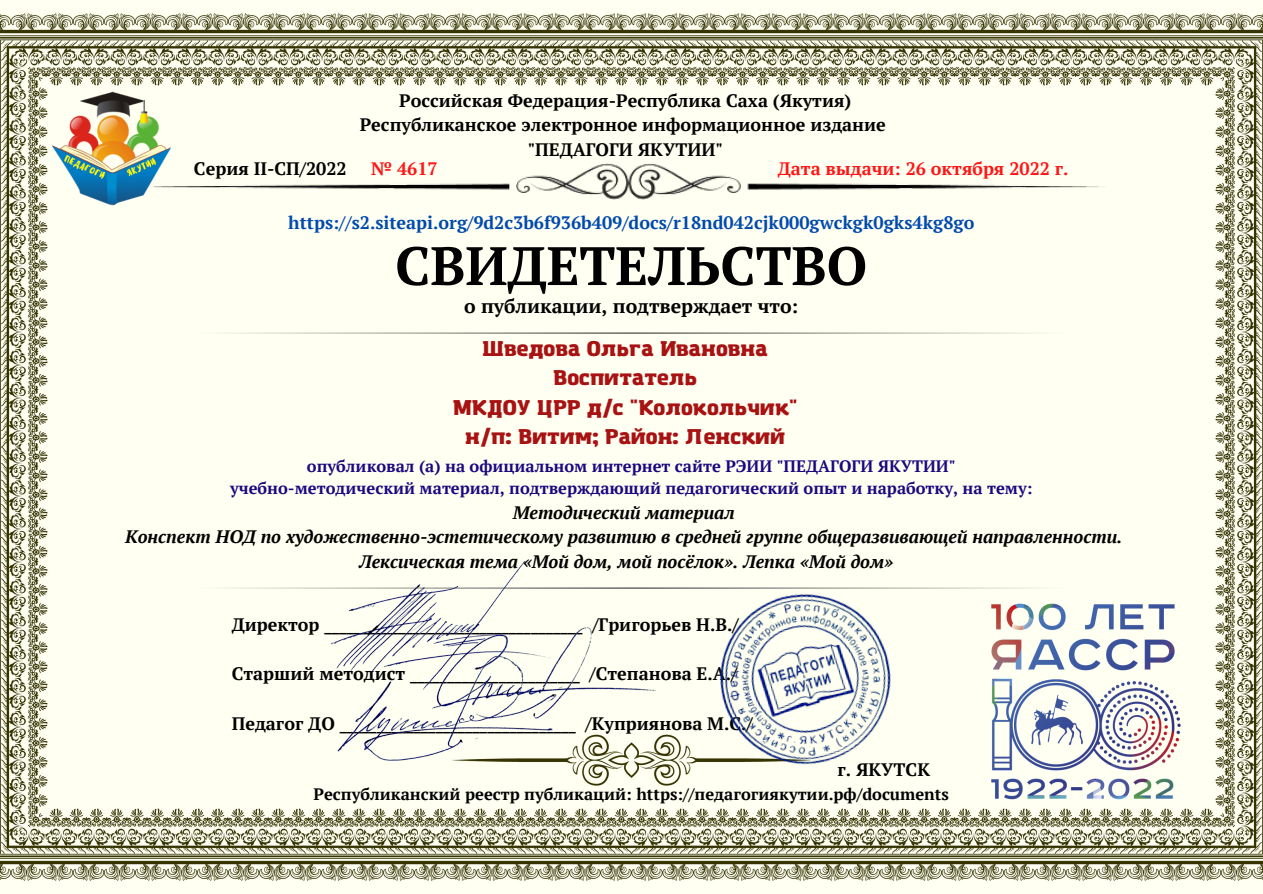
<style>
.page{position:relative;width:1263px;height:894px;background:#fff}
.page>*{position:absolute;margin:0;border:0;box-sizing:border-box;transform-origin:0 0}
.t1{font:700 54px "PT Serif";color:#000}
.t2{font:900 21px/29.2px "Amazing Grotesk";color:#a81212;text-align:center}
.t3{font:700 19.5px "PT Serif";color:#000}
.t4{font:700 18px/24.8px "PT Serif";color:#000;text-align:center}
.t5{font:italic 700 18px/24.8px "PT Serif";color:#000;text-align:center}
.t6{font:700 18px "PT Serif";color:#004aad}
.t7{font:700 18px "PT Serif";color:#ff1616}
.t8{font:700 16.5px/22.5px "PT Serif";color:#1c0780;text-align:center}
.t9{font:700 16.5px "PT Serif";color:#000}
</style>
<div class="page">
<img style="left:0;top:0;width:1263px;height:893px">
<img style="left:77px;top:143px;width:1096px;height:70px">
<div style="left:94px;top:317px;width:1074px;height:32px;background:#fffff2"></div>
<div style="left:94px;top:572px;width:1074px;height:32px;background:#fffff2"></div>
<img style="left:330px;top:555px;width:228px;height:136px">
<img style="left:429px;top:622px;width:230px;height:102px">
<img style="left:334px;top:647px;width:225px;height:116px">
<img style="left:705px;top:578px;width:202px;height:201px">
<img style="left:52px;top:89px;width:118px;height:118px">
<img style="left:973px;top:588px;width:226px;height:226px">
<p class="t4" style="left:360px;top:87px;width:528px">Российская Федерация-Республика Саха (Якутия)<br>Республиканское электронное информационное издание "ПЕДАГОГИ ЯКУТИИ"</p>
<p class="t4" style="left:194px;top:155px;width:154px">Серия II-CП/2022</p>
<p class="t7" style="left:371px;top:156px;width:68px">№ 4617</p>
<p class="t7" style="left:778px;top:156px;width:292px">Дата выдачи: 26 октября 2022 г.</p>
<p class="t6" style="left:288px;top:210px;width:688px">https://s2.siteapi.org/9d2c3b6f936b409/docs/r18nd042cjk000gwckgk0gks4kg8go</p>
<h1 class="t1" style="left:395px;top:229px;width:474px">СВИДЕТЕЛЬСТВО</h1>
<p class="t3" style="left:464px;top:293px;width:336px">о публикации, подтверждает что:</p>
<p class="t2" style="left:453px;top:335px;width:346px">Шведова Ольга Ивановна<br>Воспитатель<br>МКДОУ ЦРР д/с "Колокольчик" н/п: Витим; Район: Ленский</p>
<p class="t8" style="left:230px;top:454px;width:804px">опубликовал (а) на официальном интернет сайте РЭИИ "ПЕДАГОГИ ЯКУТИИ" учебно-методический материал, подтверждающий педагогический опыт и наработку, на тему:</p>
<p class="t5" style="left:125px;top:499px;width:999px">Методический материал<br>Конспект НОД по художественно-эстетическому развитию в средней группе общеразвивающей направленности.<br>Лексическая тема «Мой дом, мой посёлок». Лепка «Мой дом»</p>
<p class="t4" style="left:232px;top:611px;width:508px">Директор ___________________________________ /Григорьев Н.В./</p>
<p class="t4" style="left:232px;top:660px;width:507px">Старший методист _______________________ /Степанова Е.А./</p>
<p class="t4" style="left:232px;top:710px;width:522px">Педагог ДО ________________________________ /Куприянова М.С./</p>
<p class="t4" style="left:837px;top:756px;width:94px">г. ЯКУТСК</p>
<p class="t9" style="left:314px;top:782px;width:637px">Республиканский реестр публикаций: https://педагогиякутии.рф/documents</p>
</div>
